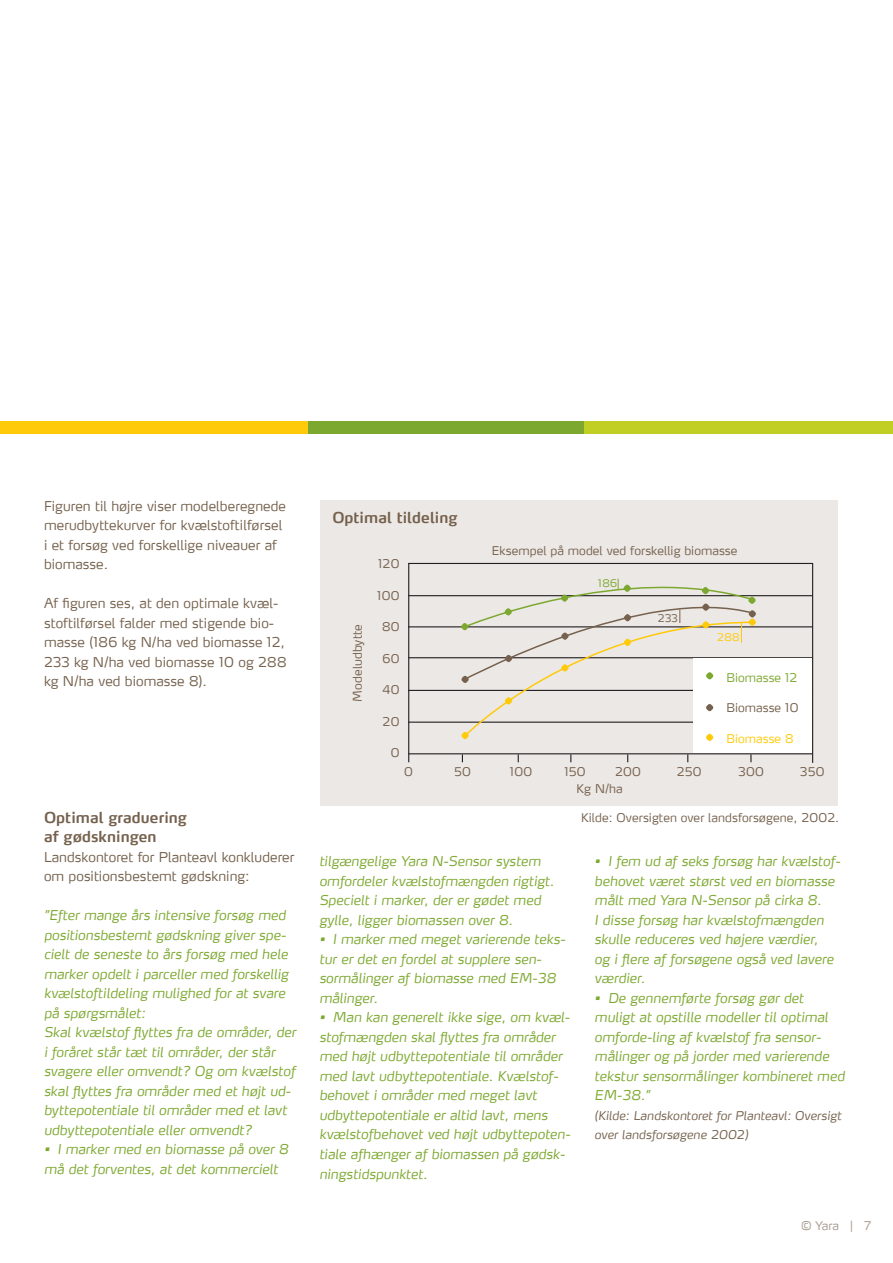
<style>
.page{position:relative;width:893px;height:1263px;background:#fff}
.page>*{position:absolute;margin:0;border:0;box-sizing:border-box;transform-origin:0 0}
.t1{font:600 15px "Yara Max LF";letter-spacing:.005em;color:#75614d}
.t2{font:italic 300 13.5px/19.5px "Yara Max LF";letter-spacing:.005em;color:#7da830}
.t3{font:300 13.5px/19.5px "Yara Max LF";letter-spacing:.005em;color:#75614d}
.t4{font:300 12px "Yara Max LF";letter-spacing:.005em;color:#75614d}
.t5{font:italic 300 12px/19.5px "Yara Max LF";letter-spacing:.005em;color:#75614d}
.t6{font:300 12px "Yara Max LF";letter-spacing:.005em;color:#7da830}
.t7{font:300 12px "Yara Max LF";letter-spacing:.005em;color:#feca0a}
.t8{font:300 12px "Yara Max LF";color:#a79a8f}
.t9{font:300 10.5px "Yara Max LF";color:#7da830}
.t10{font:300 10.5px "Yara Max LF";color:#75614d}
.t11{font:300 10.5px "Yara Max LF";color:#feca0a}
</style>
<div class="page">
<div style="left:0;top:421px;width:308px;height:13px;background:#feca0a"></div>
<div style="left:308px;top:421px;width:277px;height:13px;background:#7da830"></div>
<div style="left:585px;top:421px;width:308px;height:13px;background:#c1ce23"></div>
<div style="left:320px;top:500px;width:518px;height:305px;background:#ece8e5"></div>
<hr style="left:408px;top:563px;width:1px;height:199px;background:#231f20">
<hr style="left:812px;top:563px;width:1px;height:200px;background:#231f20">
<hr style="left:408px;top:563px;width:405px;height:1px;background:#231f20">
<hr style="left:408px;top:626px;width:405px;height:1px;background:#231f20">
<hr style="left:408px;top:690px;width:405px;height:1px;background:#231f20">
<hr style="left:408px;top:753px;width:405px;height:1px;background:#231f20">
<hr style="left:408px;top:721px;width:405px;height:2px;background:#231f20">
<hr style="left:408px;top:657px;width:405px;height:1px;background:#231f20">
<hr style="left:408px;top:595px;width:405px;height:1px;background:#231f20">
<div style="left:694px;top:658px;width:118px;height:95px;background:#fff"></div>
<svg style="left:460px;top:562px;width:297px;height:180px"></svg>
<p class="t3" style="left:44px;top:496px;width:244px">Figuren til højre viser modelberegnede merudbyttekurver for kvælstoftilførsel i et forsøg ved forskellige niveauer af biomasse.</p>
<p class="t3" style="left:44px;top:593px;width:244px">Af figuren ses, at den optimale kvæl&shy;stoftilførsel falder med stigende bio&shy;masse (186 kg N/ha ved biomasse 12, 233 kg N/ha ved biomasse 10 og 288 kg N/ha ved biomasse 8).</p>
<p class="t1" style="left:44px;top:808px;width:144px">Optimal graduering</p>
<p class="t1" style="left:44px;top:827px;width:114px">af gødskningen</p>
<p class="t3" style="left:44px;top:847px;width:252px">Landskontoret for Planteavl konkluderer om positionsbestemt gødskning:</p>
<p class="t2" style="left:44px;top:905px;width:246px">”Efter mange års intensive forsøg med positionsbestemt gødskning giver spe&shy;cielt de seneste to års forsøg med hele marker opdelt i parceller med forskellig kvælstoftildeling mulighed for at svare på spørgsmålet:</p>
<p class="t2" style="left:44px;top:1022px;width:254px">Skal kvælstof flyttes fra de områder, der i foråret står tæt til områder, der står svagere eller omvendt? Og om kvælstof skal flyttes fra områder med et højt ud&shy;byttepotentiale til områder med et lavt udbyttepotentiale eller omvendt?</p>
<p class="t2" style="left:44px;top:1139px;width:246px">• I marker med en biomasse på over 8 må det forventes, at det kommercielt</p>
<p class="t1" style="left:332px;top:508px;width:127px">Optimal tildeling</p>
<p class="t4" style="left:350px;top:702px;width:79px;rotate:-90deg">Modeludbytte</p>
<p class="t4" style="left:378px;top:556px;width:23px">120</p>
<p class="t4" style="left:377px;top:588px;width:24px">100</p>
<p class="t4" style="left:382px;top:619px;width:19px">80</p>
<p class="t4" style="left:382px;top:651px;width:19px">60</p>
<p class="t4" style="left:382px;top:682px;width:19px">40</p>
<p class="t4" style="left:383px;top:714px;width:18px">20</p>
<p class="t4" style="left:391px;top:745px;width:10px">0</p>
<p class="t4" style="left:492px;top:543px;width:247px">Eksempel på model ved forskellig biomasse</p>
<p class="t9" style="left:598px;top:577px;width:20px">186</p>
<p class="t10" style="left:658px;top:612px;width:21px">233</p>
<p class="t11" style="left:717px;top:631px;width:24px">288</p>
<p class="t6" style="left:726px;top:670px;width:72px">Biomasse 12</p>
<p class="t4" style="left:726px;top:700px;width:74px">Biomasse 10</p>
<p class="t7" style="left:726px;top:731px;width:69px">Biomasse 8</p>
<p class="t4" style="left:404px;top:764px;width:10px">0</p>
<p class="t4" style="left:454px;top:764px;width:18px">50</p>
<p class="t4" style="left:510px;top:764px;width:24px">100</p>
<p class="t4" style="left:565px;top:764px;width:23px">150</p>
<p class="t4" style="left:615px;top:764px;width:27px">200</p>
<p class="t4" style="left:677px;top:764px;width:26px">250</p>
<p class="t4" style="left:738px;top:764px;width:27px">300</p>
<p class="t4" style="left:800px;top:764px;width:26px">350</p>
<p class="t4" style="left:577px;top:781px;width:48px">Kg N/ha</p>
<p class="t4" style="left:581px;top:810px;width:259px">Kilde: Oversigten over landsforsøgene, 2002.</p>
<p class="t2" style="left:319px;top:851px;width:223px">tilgængelige Yara N-Sensor system</p>
<p class="t2" style="left:319px;top:871px;width:236px">omfordeler kvælstofmængden rigtigt.</p>
<p class="t2" style="left:319px;top:890px;width:223px">Specielt i marker, der er gødet med gylle, ligger biomassen over 8.</p>
<p class="t2" style="left:319px;top:929px;width:248px">• I marker med meget varierende teks&shy;tur er det en fordel at supplere sen&shy;sormålinger af biomasse med EM-38 målinger.</p>
<p class="t2" style="left:319px;top:1007px;width:253px">• Man kan generelt ikke sige, om kvæl&shy;stofmængden skal flyttes fra områder med højt udbyttepotentiale til områder med lavt udbyttepotentiale. Kvælstof&shy;behovet i områder med meget lavt udbyttepotentiale er altid lavt, mens kvælstofbehovet ved højt udbyttepoten&shy;tiale afhænger af biomassen på gødsk&shy;ningstidspunktet.</p>
<p class="t2" style="left:595px;top:851px;width:247px">• I fem ud af seks forsøg har kvælstof&shy;behovet været størst ved en biomasse målt med Yara N-Sensor på cirka 8.</p>
<p class="t2" style="left:595px;top:910px;width:241px">I disse forsøg har kvælstofmængden skulle reduceres ved højere værdier, og i flere af forsøgene også ved lavere værdier.</p>
<p class="t2" style="left:595px;top:988px;width:252px">• De gennemførte forsøg gør det muligt at opstille modeller til optimal omforde-ling af kvælstof fra sensor&shy;målinger og på jorder med varierende tekstur sensormålinger kombineret med<br>EM-38.”</p>
<p class="t5" style="left:595px;top:1105px;width:248px">(Kilde: Landskontoret for Planteavl: Oversigt over landsforsøgene 2002)</p>
<p class="t8" style="left:801px;top:1218px;width:72px">© Yara | 7</p>
</div>
